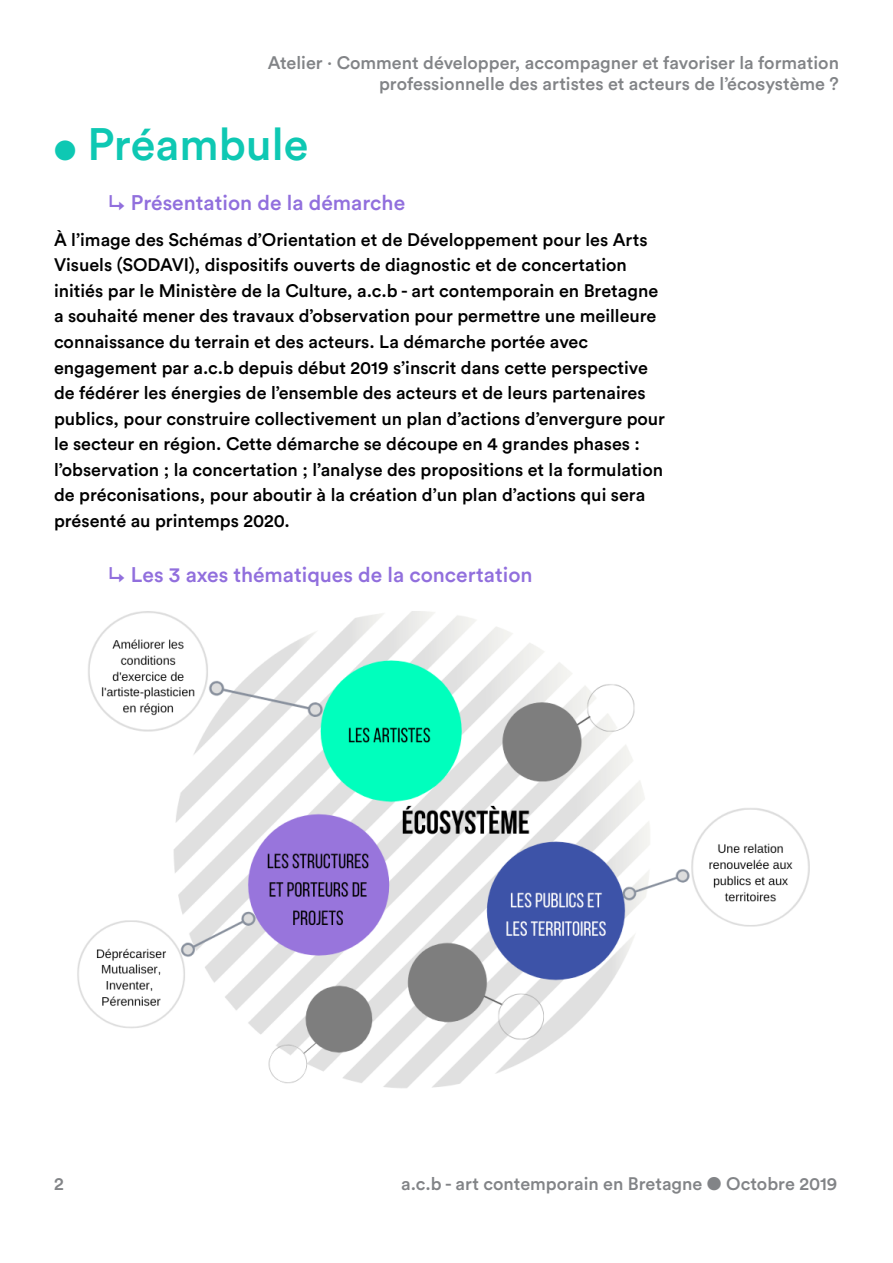
<style>
.page{position:relative;width:893px;height:1263px;background:#fff}
.page>*{position:absolute;margin:0;border:0;box-sizing:border-box;transform-origin:0 0}
.t1{font:500 45px "Circular Std";color:#0ec8b3}
.t2{font:500 21px "Circular Std";color:#916fdd}
.t3{font:500 18px/25.5px "Circular Std";color:#000}
.t4{font:500 18px/21.6px "Circular Std";color:#828487;text-align:right}
.s1{font-size:27px}
</style>
<div class="page">
<img style="left:77px;top:611px;width:733px;height:477px">
<p class="t4" style="left:268px;top:51px;width:573px">Atelier ⋅ Comment développer, accompagner et favoriser la formation professionnelle des artistes et acteurs de l’écosystème ?</p>
<h1 class="t1" style="left:54px;top:116px;width:256px"><span class="s1">●</span> Préambule</h1>
<p class="t2" style="left:108px;top:190px;width:299px">↳ Présentation de la démarche</p>
<p class="t3" style="left:54px;top:227px;width:613px">À l’image des Schémas d’Orientation et de Développement pour les Arts Visuels (SODAVI), dispositifs ouverts de diagnostic et de concertation initiés par le Ministère de la Culture, a.c.b - art contemporain en Bretagne a souhaité mener des travaux d’observation pour permettre une meilleure connaissance du terrain et des acteurs. La démarche portée avec engagement par a.c.b depuis début 2019 s’inscrit dans cette perspective de fédérer les énergies de l’ensemble des acteurs et de leurs partenaires publics, pour construire collectivement un plan d’actions d’envergure pour le secteur en région. Cette démarche se découpe en 4 grandes phases : l’observation ; la concertation ; l’analyse des propositions et la formulation de préconisations, pour aboutir à la création d’un plan d’actions qui sera présenté au printemps 2020.</p>
<p class="t2" style="left:108px;top:561px;width:426px">↳ Les 3 axes thématiques de la concertation</p>
<p class="t4" style="left:54px;top:1172px;width:11px">2</p>
<p class="t4" style="left:401px;top:1172px;width:437px">a.c.b - art contemporain en Bretagne ● Octobre 2019</p>
</div>
